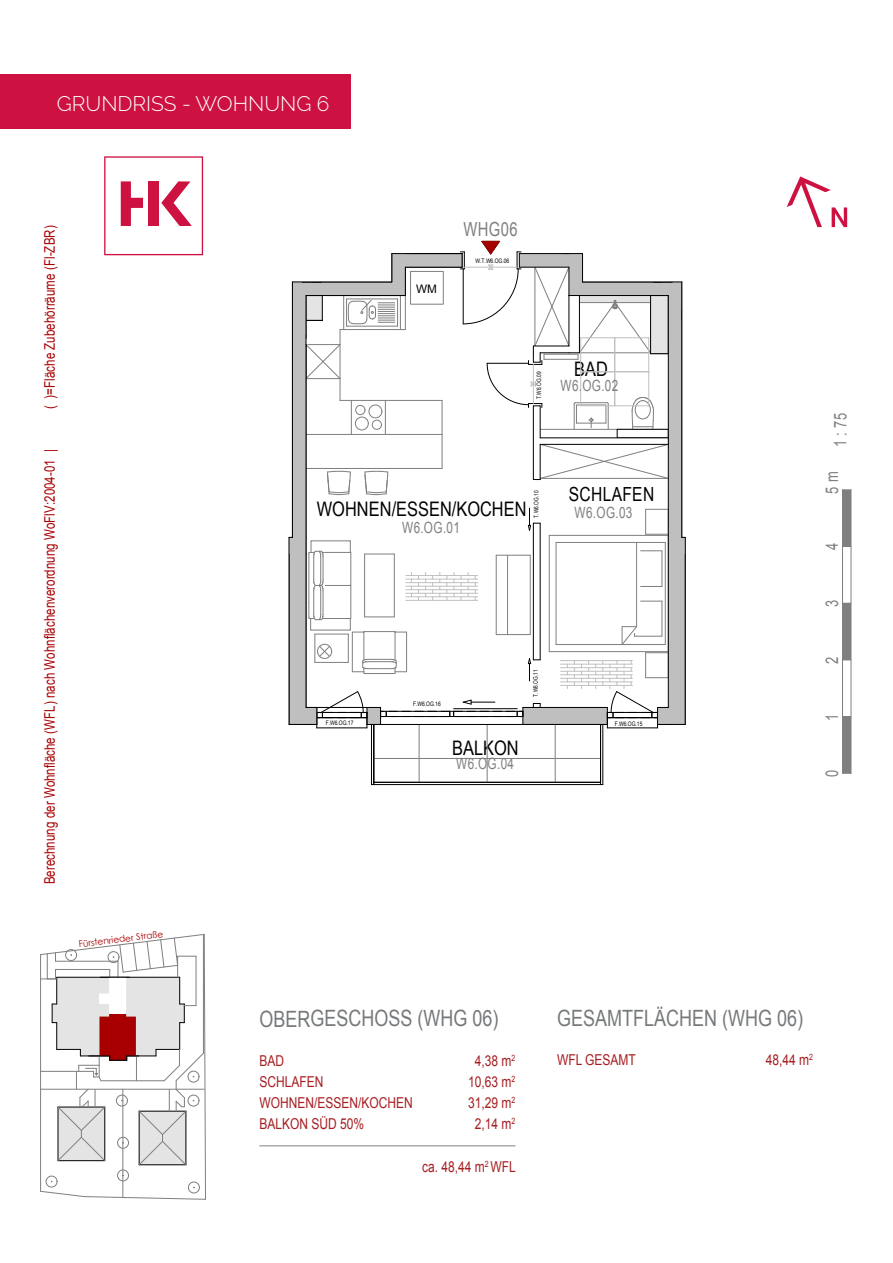
<style>
.page{position:relative;width:893px;height:1263px;background:#fff}
.page>*{position:absolute;margin:0;border:0;box-sizing:border-box;transform-origin:0 0}
.t1{font:22.5px "Arial";color:#76797b;scale:.8 1}
.t2{font:300 21px "Raleway";color:#fff}
.t3{font:19.95px "Arial Narrow";color:#000}
.t4{font:19.5px "Arial";letter-spacing:.02em;color:#000;scale:.8 1}
.t5{font:19.5px "Arial";letter-spacing:.035em;color:#7f7f7f;scale:.76 1}
.t6{font:17.55px "Arial";color:#7f7f7f;scale:.74 1}
.t7{font:15.6px "Arial";letter-spacing:.04em;color:#7f7f7f;scale:.75 1}
.t8{font:15px "Arial";color:#a71d21;scale:.8 1}
.t9{font:14.55px "Arial";letter-spacing:.005em;color:#a80000;scale:.79 1}
.t10{font:11.7px "Arial";color:#000}
.t11{font:9px "Century Gothic";color:#a80000}
.t12{font:6.15px "Arial";letter-spacing:-.005em;color:#000;scale:.8 1}
.t13{font:6.15px "Arial";letter-spacing:-.005em;color:#000;scale:.76 1}
</style>
<div class="page">
<div style="left:842px;top:717px;width:9px;height:56px;background:#7f7f7f"></div>
<div style="left:842px;top:603px;width:9px;height:57px;background:#7f7f7f"></div>
<div style="left:842px;top:490px;width:9px;height:56px;background:#7f7f7f"></div>
<hr style="left:851px;top:490px;width:1px;height:283px;background:#7f7f7f">
<hr style="left:842px;top:490px;width:1px;height:283px;background:#7f7f7f">
<svg style="left:40px;top:934px;width:166px;height:266px"></svg>
<hr style="left:374px;top:784px;width:229px;height:1px;background:#000">
<hr style="left:374px;top:758px;width:226px;height:1px;background:#7f7f7f">
<hr style="left:555px;top:724px;width:1px;height:58px;background:#7f7f7f">
<hr style="left:487px;top:724px;width:1px;height:58px;background:#7f7f7f">
<hr style="left:419px;top:724px;width:1px;height:58px;background:#7f7f7f">
<hr style="left:374px;top:782px;width:227px;height:1px;background:#000">
<svg style="left:411px;top:254px;width:49px;height:215px"></svg>
<hr style="left:405px;top:267px;width:57px;height:1px;background:#000">
<svg style="left:563px;top:206px;width:224px;height:580px"></svg>
<svg style="left:177px;top:191px;width:234px;height:595px"></svg>
<hr style="left:392px;top:253px;width:70px;height:1px;background:#000">
<svg style="left:346px;top:247px;width:60px;height:79px"></svg>
<hr style="left:292px;top:282px;width:100px;height:1px;background:#000">
<hr style="left:292px;top:282px;width:1px;height:255px;background:#000">
<svg style="left:460px;top:240px;width:213px;height:240px"></svg>
<hr style="left:582px;top:282px;width:100px;height:1px;background:#000">
<hr style="left:682px;top:282px;width:1px;height:255px;background:#000">
<svg style="left:287px;top:508px;width:401px;height:220px"></svg>
<div style="left:410px;top:271px;width:34px;height:33px;border:1px solid #7f7f7f"></div>
<hr style="left:260px;top:1145px;width:255px;height:1px;background:#808080">
<div style="left:0;top:74px;width:351px;height:54px;background:#cd1141"></div>
<svg style="left:104px;top:156px;width:99px;height:99px"></svg>
<svg style="left:787px;top:176px;width:60px;height:51px"></svg>
<p class="t2" style="left:57px;top:92px;width:274px">GRUNDRISS - WOHNUNG 6</p>
<p class="t9" style="left:40px;top:409px;width:234px;rotate:-90deg">( )=Fläche Zubehörräume (Fl-ZBR)</p>
<p class="t9" style="left:40px;top:884px;width:552px;rotate:-90deg">Berechnung der Wohnfläche (WFL) nach Wohnflächenverordnung WoFlV:2004-01 |</p>
<p class="t11" style="left:78px;top:938px;width:87px;rotate:-7deg">Fürstenrieder Straße</p>
<p class="t10" style="left:416px;top:281px;width:22px">WM</p>
<p class="t5" style="left:463px;top:217px;width:73px">WHG06</p>
<p class="t12" style="left:476px;top:257px;width:44px">W.T.W6.OG.06</p>
<p class="t13" style="left:535px;top:399px;width:38px;rotate:-90deg">T.W6.OG.09</p>
<p class="t3" style="left:574px;top:354px;width:35px">BAD</p>
<p class="t7" style="left:560px;top:375px;width:79px">W6.OG.02</p>
<p class="t3" style="left:317px;top:494px;width:211px">WOHNEN/ESSEN/KOCHEN</p>
<p class="t7" style="left:402px;top:517px;width:79px">W6.OG.01</p>
<p class="t13" style="left:532px;top:518px;width:38px;rotate:-90deg">T.W6.OG.10</p>
<p class="t4" style="left:569px;top:481px;width:108px">SCHLAFEN</p>
<p class="t7" style="left:575px;top:502px;width:79px">W6.OG.03</p>
<p class="t12" style="left:326px;top:719px;width:36px">F.W6.OG.17</p>
<p class="t12" style="left:413px;top:699px;width:36px">F.W6.OG.16</p>
<p class="t3" style="left:452px;top:733px;width:68px">BALKON</p>
<p class="t7" style="left:456px;top:754px;width:79px">W6.OG.04</p>
<p class="t13" style="left:532px;top:697px;width:38px;rotate:-90deg">T.W6.OG.11</p>
<p class="t12" style="left:615px;top:720px;width:36px">F.W6.OG.15</p>
<p class="t6" style="left:829px;top:447px;width:48px;rotate:-90deg">1:75</p>
<p class="t6" style="left:820px;top:494px;width:32px;rotate:-90deg">5 m</p>
<p class="t6" style="left:820px;top:550px;width:11px;rotate:-90deg">4</p>
<p class="t6" style="left:820px;top:607px;width:11px;rotate:-90deg">3</p>
<p class="t6" style="left:820px;top:664px;width:11px;rotate:-90deg">2</p>
<p class="t6" style="left:820px;top:720px;width:11px;rotate:-90deg">1</p>
<p class="t6" style="left:820px;top:777px;width:11px;rotate:-90deg">0</p>
<p class="t1" style="left:259px;top:1003px;width:300px">OBERGESCHOSS (WHG 06)</p>
<p class="t8" style="left:259px;top:1051px;width:32px">BAD</p>
<p class="t8" style="left:259px;top:1072px;width:82px">SCHLAFEN</p>
<p class="t8" style="left:259px;top:1093px;width:193px">WOHNEN/ESSEN/KOCHEN</p>
<p class="t8" style="left:259px;top:1114px;width:132px">BALKON SÜD 50%</p>
<p class="t8" style="left:475px;top:1051px;width:52px">4,38 m<sup>2</sup></p>
<p class="t8" style="left:468px;top:1072px;width:61px">10,63 m<sup>2</sup></p>
<p class="t8" style="left:468px;top:1093px;width:61px">31,29 m<sup>2</sup></p>
<p class="t8" style="left:475px;top:1114px;width:52px">2,14 m<sup>2</sup></p>
<p class="t8" style="left:422px;top:1156px;width:119px">ca. 48,44 m<sup>2</sup> WFL</p>
<p class="t1" style="left:557px;top:1003px;width:309px">GESAMTFLÄCHEN (WHG 06)</p>
<p class="t8" style="left:557px;top:1050px;width:100px">WFL GESAMT</p>
<p class="t8" style="left:766px;top:1050px;width:61px">48,44 m<sup>2</sup></p>
</div>
